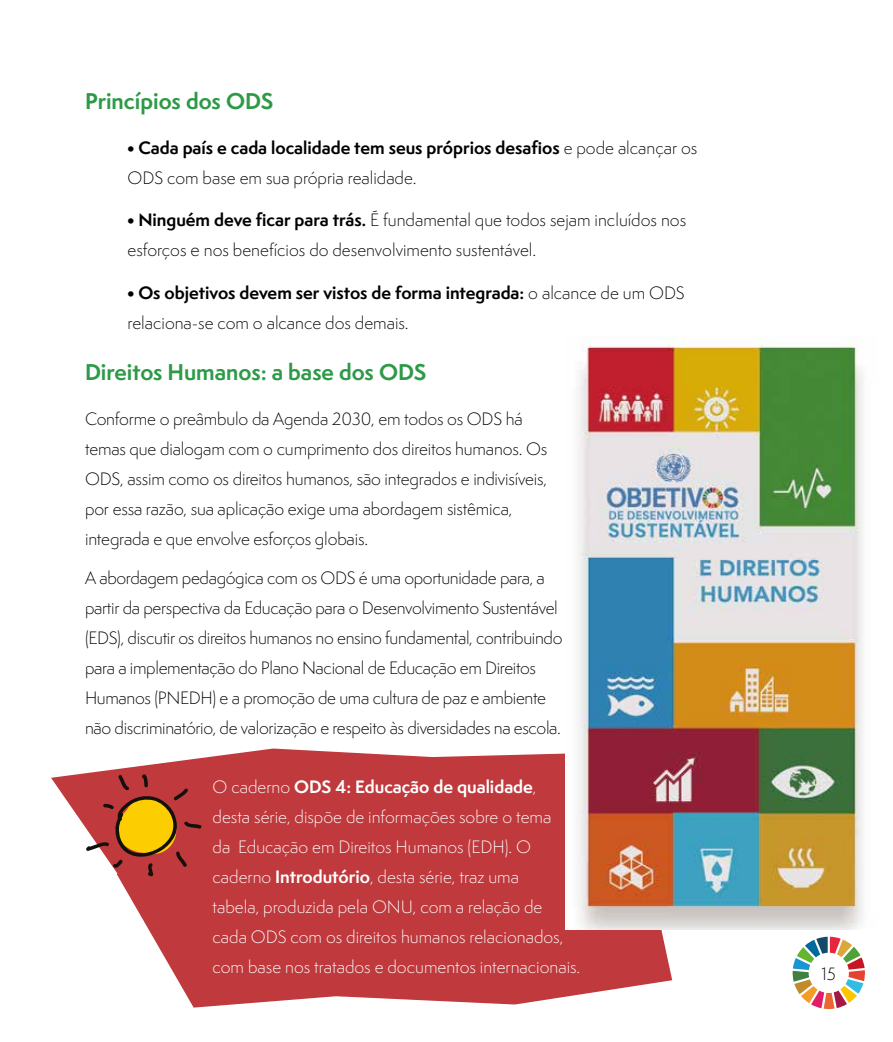
<style>
.page{position:relative;width:893px;height:1042px;background:#fff}
.page>*{position:absolute;margin:0;border:0;box-sizing:border-box;transform-origin:0 0}
.t1{font:700 21px "Semplicita Pro";color:#2d9a47}
.t2{font:300 16.5px/30px "Semplicita Pro";letter-spacing:-.02em;color:#000}
.t3{font:300 16.5px/30px "Semplicita Pro";color:#fff}
.t4{font:300 16.5px/30px "Semplicita Pro";color:#000}
.t5{font:700 16.5px/30px "Semplicita Pro";color:#000}
.s1{font-weight:300}
.s2{font-weight:700}
.s3{font-size:17.25px}
</style>
<div class="page">
<svg style="left:792px;top:936px;width:73px;height:73px"></svg>
<svg style="left:128px;top:894px;width:544px;height:113px;background:#c85558"></svg>
<svg style="left:51px;top:748px;width:514px;height:146px;background:#c75458"></svg>
<svg style="left:85px;top:774px;width:117px;height:102px;background:#be5e39"></svg>
<img style="left:566px;top:337px;width:297px;height:592px">
<p class="t1" style="left:85px;top:85px;width:190px">Princípios dos ODS</p>
<p class="t5" style="left:128px;top:132px;width:571px">• Cada país e cada localidade tem seus próprios desafios <span class="s1">e pode alcançar os<br>ODS com base em sua própria realidade.</span></p>
<p class="t4" style="left:128px;top:205px;width:560px"><span class="s2">• Ninguém deve ficar para trás.</span> É fundamental que todos sejam incluídos nos esforços <span class="s3">e</span> nos benefícios do desenvolvimento sustentável.</p>
<p class="t4" style="left:128px;top:278px;width:559px"><span class="s2">• Os objetivos devem ser vistos de forma integrada:</span> o alcance de um ODS relaciona-se com o alcance dos demais.</p>
<p class="t1" style="left:85px;top:356px;width:343px">Direitos Humanos: a base dos ODS</p>
<p class="t2" style="left:85px;top:404px;width:464px">Conforme o preâmbulo da Agenda 2030, em todos os ODS há temas que dialogam com o cumprimento dos direitos humanos. Os ODS, assim como os direitos humanos, são integrados e indivisíveis, por essa razão, sua aplicação exige uma abordagem sistêmica, integrada e que envolve esforços globais.</p>
<p class="t2" style="left:85px;top:562px;width:479px">A abordagem pedagógica com os ODS é uma oportunidade para, a partir da perspectiva da Educação para o Desenvolvimento Sustentável (EDS), discutir os direitos humanos no ensino fundamental, contribuindo para a implementação do Plano Nacional de Educação em Direitos Humanos (PNEDH) e a promoção de uma cultura de paz e ambiente não discriminatório, de valorização e respeito às diversidades na escola.</p>
<p class="t3" style="left:213px;top:772px;width:369px">O caderno <span class="s2">ODS 4: Educação de qualidade</span>,<br>desta série, dispõe de informações sobre o tema<br>da Educação em Direitos Humanos (EDH). O caderno <span class="s2">Introdutório</span>, desta série, traz uma<br>tabela, produzida pela ONU, com a relação de cada ODS com os direitos humanos relacionados, com base nos tratados e documentos internacionais.</p>
<p class="t2" style="left:821px;top:958px;width:16px">15</p>
</div>
